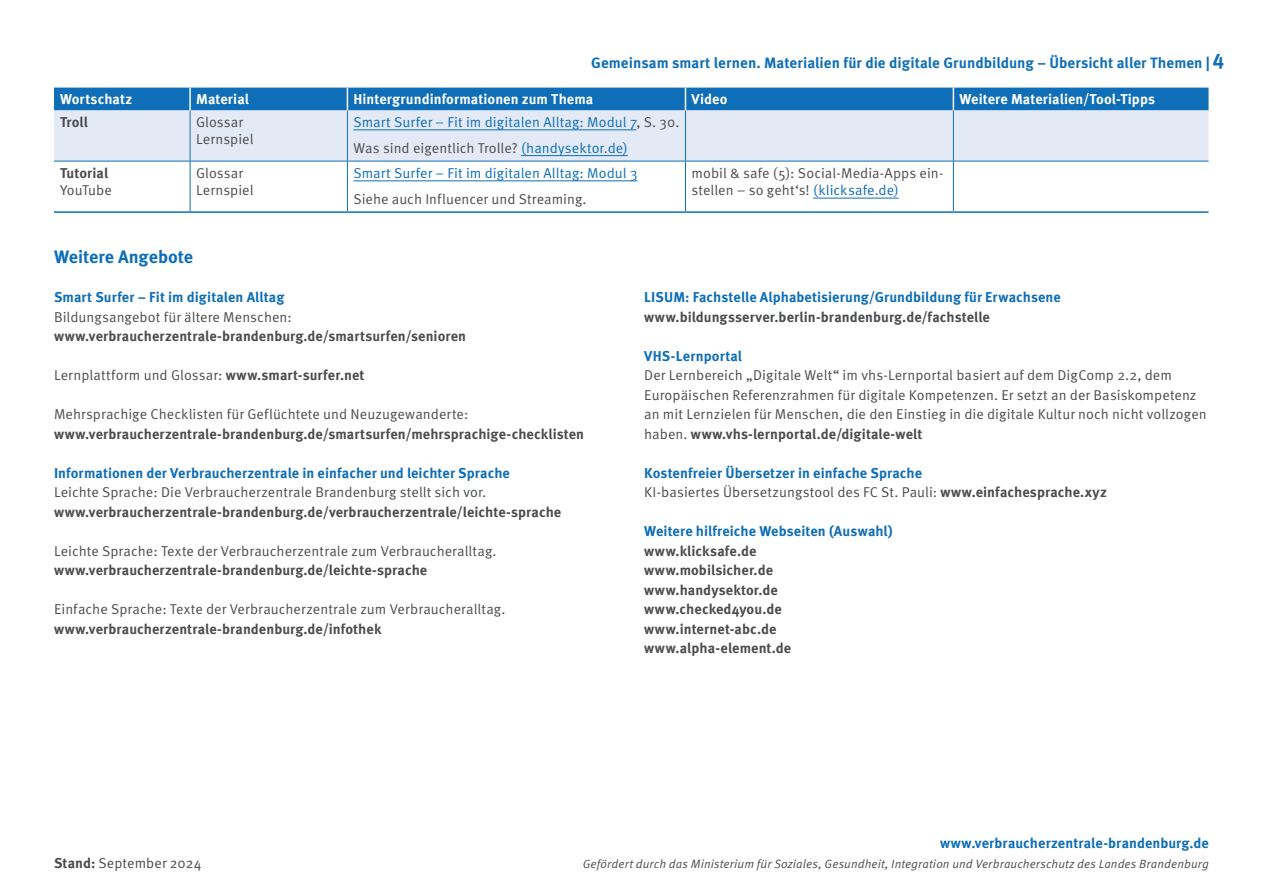
<style>
.page{position:relative;width:1263px;height:893px;background:#fff}
.page>*{position:absolute;margin:0;border:0;box-sizing:border-box;transform-origin:0 0}
.t1{font:700 18px "Meta Pro";letter-spacing:-.005em;color:#0f6eb8}
.t2{font:700 15px "Meta Pro";color:#0f6eb8}
.t3{font:14.25px/17.2px "Meta Pro Norm";letter-spacing:.005em;color:#4b4c4d}
.t4{font:700 14.25px/19.5px "Meta Pro";letter-spacing:.005em;color:#4b4c4d}
.t5{font:700 14.25px "Meta Pro";letter-spacing:.005em;color:#0f6eb8}
.t6{font:14.25px/25.8px "Meta Pro Norm";letter-spacing:.005em;color:#0f6eb8}
.t7{font:700 14.25px "Meta Pro";letter-spacing:.005em;color:#fff}
.t8{font:14.25px "Meta Pro Norm";letter-spacing:-.015em;color:#4b4c4d}
.t9{font:12px "Meta Pro Norm Ita";letter-spacing:.01em;color:#4b4c4d}
.s1{font-size:21px}
.s2{color:#4b4c4d}
.s3{color:#0f6eb8}
.s4{font-family:"Meta Pro";font-weight:700}
.s5{font-family:"Meta Pro Norm";font-weight:400}
</style>
<div class="page">
<div style="left:54px;top:110px;width:1154px;height:51px;background:#e4eaf5"></div>
<svg style="left:189px;top:162px;width:764px;height:49px"></svg>
<div style="left:54px;top:88px;width:1154px;height:22px;background:#0f6eb8"></div>
<hr style="left:190px;top:110px;width:1px;height:51px;background:#0f6eb8">
<hr style="left:347px;top:110px;width:1px;height:51px;background:#0f6eb8">
<hr style="left:685px;top:110px;width:1px;height:51px;background:#0f6eb8">
<hr style="left:953px;top:110px;width:1px;height:51px;background:#0f6eb8">
<hr style="left:190px;top:161px;width:1px;height:50px;background:#0f6eb8">
<hr style="left:347px;top:161px;width:1px;height:50px;background:#0f6eb8">
<hr style="left:685px;top:161px;width:1px;height:50px;background:#0f6eb8">
<hr style="left:953px;top:161px;width:1px;height:50px;background:#0f6eb8">
<hr style="left:54px;top:161px;width:136px;height:1px;background:#0f6eb8">
<hr style="left:190px;top:161px;width:157px;height:1px;background:#0f6eb8">
<hr style="left:347px;top:161px;width:338px;height:1px;background:#0f6eb8">
<hr style="left:685px;top:161px;width:268px;height:1px;background:#0f6eb8">
<hr style="left:953px;top:161px;width:255px;height:1px;background:#0f6eb8">
<hr style="left:54px;top:211px;width:136px;height:2px;background:#0f6eb8">
<hr style="left:190px;top:211px;width:157px;height:2px;background:#0f6eb8">
<hr style="left:347px;top:211px;width:338px;height:2px;background:#0f6eb8">
<hr style="left:685px;top:211px;width:268px;height:2px;background:#0f6eb8">
<hr style="left:953px;top:211px;width:255px;height:2px;background:#0f6eb8">
<hr style="left:353px;top:129px;width:283px;height:1px;background:#0f6eb8">
<hr style="left:521px;top:155px;width:107px;height:1px;background:#0f6eb8">
<hr style="left:353px;top:180px;width:284px;height:1px;background:#0f6eb8">
<hr style="left:813px;top:198px;width:86px;height:1px;background:#0f6eb8">
<p class="t2" style="left:591px;top:51px;width:634px">Gemeinsam smart lernen. Materialien für die digitale Grundbildung – Übersicht aller Themen | <span class="s1">4</span></p>
<p class="t7" style="left:60px;top:88px;width:74px">Wortschatz</p>
<p class="t7" style="left:196px;top:88px;width:54px">Material</p>
<p class="t7" style="left:353px;top:88px;width:241px">Hintergrundinformationen zum Thema</p>
<p class="t7" style="left:691px;top:88px;width:37px">Video</p>
<p class="t7" style="left:959px;top:88px;width:197px">Weitere Materialien/Tool-Tipps</p>
<p class="t4" style="left:60px;top:111px;width:29px">Troll</p>
<p class="t3" style="left:196px;top:112px;width:59px">Glossar<br>Lernspiel</p>
<p class="t6" style="left:353px;top:108px;width:327px">Smart Surfer – Fit im digitalen Alltag: Modul 7<span class="s2">, S. 30.<br>Was sind eigentlich Trolle?</span> (handysektor.de)</p>
<p class="t4" style="left:60px;top:162px;width:50px">Tutorial</p>
<p class="t8" style="left:60px;top:180px;width:53px">YouTube</p>
<p class="t3" style="left:691px;top:163px;width:253px">mobil &amp; safe (5): Social-Media-Apps ein&shy;stellen – so geht‘s! <span class="s3">(klicksafe.de)</span></p>
<p class="t3" style="left:196px;top:163px;width:59px">Glossar<br>Lernspiel</p>
<p class="t6" style="left:353px;top:159px;width:286px">Smart Surfer – Fit im digitalen Alltag: Modul 3</p>
<p class="t3" style="left:353px;top:189px;width:235px">Siehe auch Influencer und Streaming.</p>
<p class="t1" style="left:54px;top:243px;width:141px">Weitere Angebote</p>
<p class="t5" style="left:54px;top:286px;width:232px">Smart Surfer – Fit im digitalen Alltag</p>
<p class="t3" style="left:54px;top:307px;width:239px">Bildungsangebot für ältere Menschen:</p>
<p class="t4" style="left:54px;top:325px;width:414px">www.verbraucherzentrale-brandenburg.de/smartsurfen/senioren</p>
<p class="t3" style="left:54px;top:366px;width:312px">Lernplattform und Glossar: <span class="s4">www.smart-surfer.net</span></p>
<p class="t3" style="left:54px;top:405px;width:416px">Mehrsprachige Checklisten für Geflüchtete und Neuzugewanderte:</p>
<p class="t4" style="left:54px;top:423px;width:532px">www.verbraucherzentrale-brandenburg.de/smartsurfen/mehrsprachige-checklisten</p>
<p class="t5" style="left:54px;top:461px;width:457px">Informationen der Verbraucherzentrale in einfacher und leichter Sprache</p>
<p class="t3" style="left:54px;top:483px;width:434px">Leichte Sprache: Die Verbraucherzentrale Brandenburg stellt sich vor.</p>
<p class="t4" style="left:54px;top:501px;width:509px">www.verbraucherzentrale-brandenburg.de/verbraucherzentrale/leichte-sprache</p>
<p class="t3" style="left:54px;top:541px;width:444px">Leichte Sprache: Texte der Verbraucherzentrale zum Verbraucheralltag.</p>
<p class="t4" style="left:54px;top:559px;width:375px">www.verbraucherzentrale-brandenburg.de/leichte-sprache</p>
<p class="t3" style="left:54px;top:600px;width:453px">Einfache Sprache: Texte der Verbraucherzentrale zum Verbraucheralltag.</p>
<p class="t4" style="left:54px;top:618px;width:329px">www.verbraucherzentrale-brandenburg.de/infothek</p>
<p class="t5" style="left:644px;top:286px;width:418px">LISUM: Fachstelle Alphabetisierung/Grundbildung für Erwachsene</p>
<p class="t4" style="left:644px;top:306px;width:347px">www.bildungsserver.berlin-brandenburg.de/fachstelle</p>
<p class="t5" style="left:644px;top:344px;width:99px">VHS-Lernportal</p>
<p class="t3" style="left:644px;top:364px;width:564px;line-height:19.5px">Der Lernbereich „Digitale Welt“ im vhs-Lernportal basiert auf dem DigComp 2.2, dem<br>Europäischen Referenzrahmen für digitale Kompetenzen. Er setzt an der Basiskompetenz an mit Lernzielen für Menschen, die den Einstieg in die digitale Kultur noch nicht vollzogen</p>
<p class="t4" style="left:644px;top:423px;width:280px"><span class="s5">haben.</span> www.vhs-lernportal.de/digitale-welt</p>
<p class="t5" style="left:644px;top:461px;width:279px">Kostenfreier Übersetzer in einfache Sprache</p>
<p class="t3" style="left:644px;top:483px;width:464px">KI-basiertes Übersetzungstool des FC St. Pauli: <span class="s4">www.einfachesprache.xyz</span></p>
<p class="t5" style="left:644px;top:520px;width:250px">Weitere hilfreiche Webseiten (Auswahl)</p>
<p class="t4" style="left:644px;top:540px;width:148px">www.klicksafe.de www.mobilsicher.de www.handysektor.de www.checked4you.de www.internet-abc.de www.alpha-element.de</p>
<p class="t5" style="left:940px;top:832px;width:270px">www.verbraucherzentrale-brandenburg.de</p>
<p class="t3" style="left:54px;top:853px;width:149px"><span class="s4">Stand:</span> September 2024</p>
<p class="t9" style="left:583px;top:854px;width:628px">Gefördert durch das Ministerium für Soziales, Gesundheit, Integration und Verbraucherschutz des Landes Brandenburg</p>
</div>
